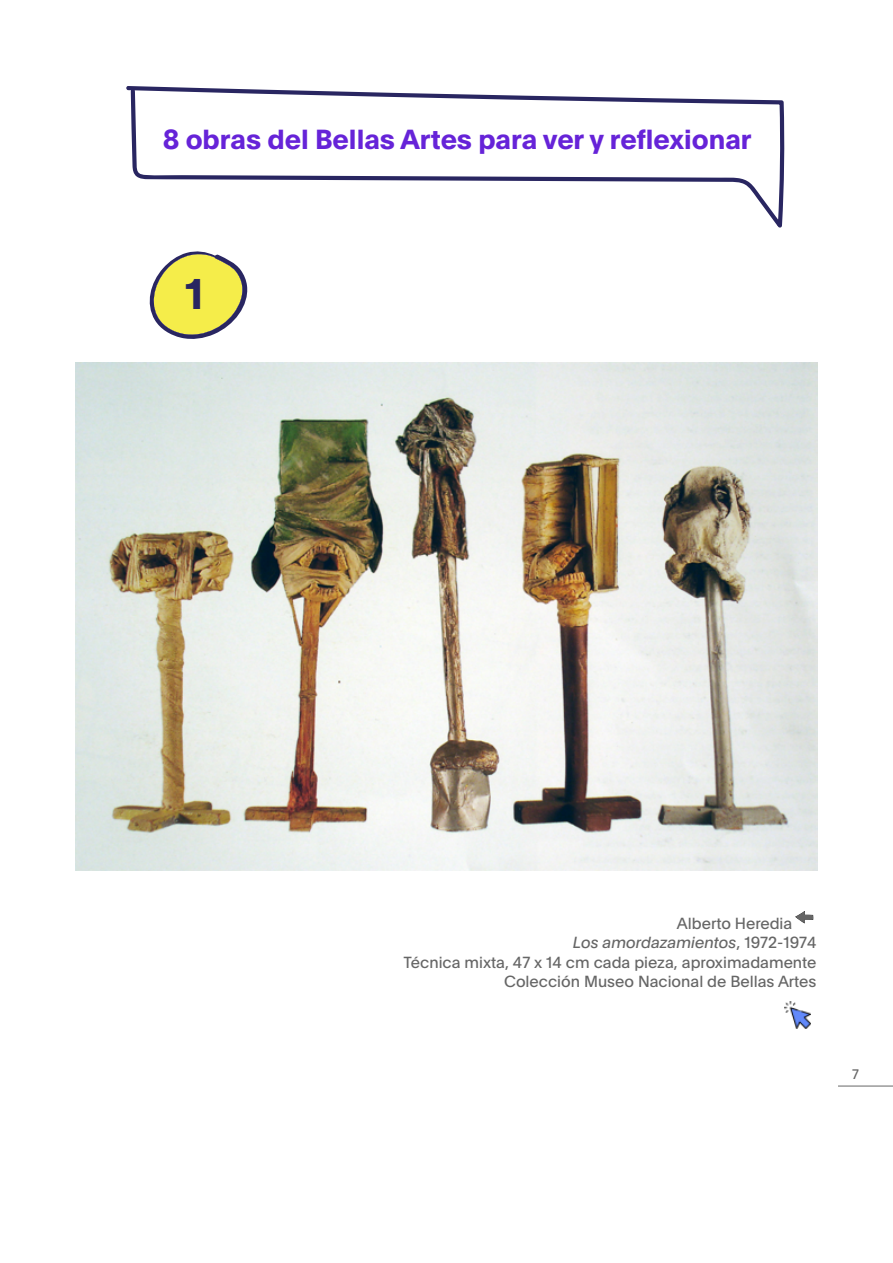
<style>
.page{position:relative;width:893px;height:1263px;background:#fff}
.page>*{position:absolute;margin:0;border:0;box-sizing:border-box;transform-origin:0 0}
.Título_1{font:700 42px "Plain";color:#292661}
.Título_1-2{font:700 27px "Plain";color:#6623d8}
.Cuerpo{font:15.75px "Plain";color:#666}
.Cuerpo-2{font:italic 15.75px "Plain";color:#666}
.t1{font:13.5px "Plain";color:#666}
.s1{font-style:normal}
</style>
<div class="page">
<hr style="left:838px;top:1086px;width:55px;height:1px;background:#666">
<svg style="left:126px;top:86px;width:659px;height:142px"></svg>
<img style="left:75px;top:363px;width:743px;height:507px">
<img style="left:784px;top:1001px;width:27px;height:27px">
<svg style="left:795px;top:911px;width:18px;height:12px"></svg>
<svg style="left:149px;top:251px;width:99px;height:88px"></svg>
<p class="Título_1-2" style="left:163px;top:119px;width:591px">8 obras del Bellas Artes para ver y reflexionar</p>
<p class="Título_1" style="left:185px;top:264px;width:20px">1</p>
<p class="Cuerpo" style="left:677px;top:912px;width:117px">Alberto Heredia</p>
<p class="Cuerpo-2" style="left:573px;top:931px;width:245px">Los amordazamientos<span class="s1">, 1972-1974</span></p>
<p class="Cuerpo" style="left:404px;top:951px;width:414px">Técnica mixta, 47 x 14 cm cada pieza, aproximadamente</p>
<p class="Cuerpo" style="left:504px;top:970px;width:314px">Colección Museo Nacional de Bellas Artes</p>
<p class="t1" style="left:852px;top:1064px;width:8px">7</p>
</div>
